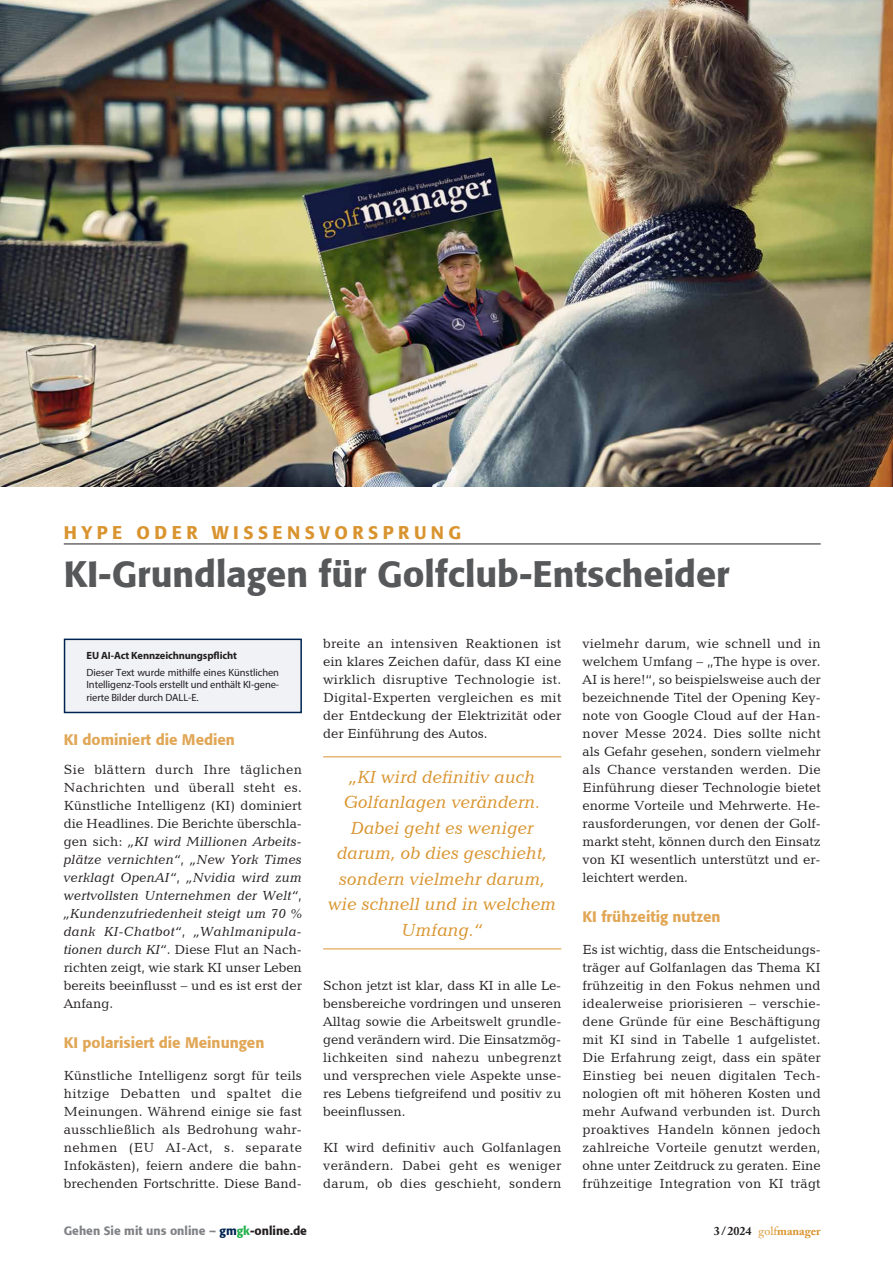
<style>
.page{position:relative;width:893px;height:1263px;background:#fff}
.page>*{position:absolute;margin:0;border:0;box-sizing:border-box;transform-origin:0 0}
.t1{font:500 36px "Formata BQ";color:#57585a}
.t2{font:italic 18px/25.5px "Candida BT";color:#d9942f;text-align:center}
.t3{font:500 18px "Formata BQ";letter-spacing:.25em;color:#d9942f}
.t4{font:500 15px "Formata BQ";color:#e1a757}
.t5{font:13.5px/18px "Candida BT";color:#231f20;text-align:justify}
.t6{font:500 12px "Formata BQ";color:#808285}
.t7{font:700 12px "Adobe Caslon Pro";color:#d9942f}
.t8{font:10.5px/12.8px "Myriad Pro";letter-spacing:-.01em;color:#231f20;text-align:justify}
.t9{font:700 10.5px "Myriad Pro";letter-spacing:-.01em;color:#231f20}
.s1{font-style:italic}
.s2{color:#002451}
.s3{color:#23b24b}
.s4{color:#231f20}
.s5{font-weight:400}
</style>
<div class="page">
<img style="left:0;top:0;width:893px;height:486px">
<hr style="left:64px;top:543px;width:757px;height:1px;background:#231f20">
<div style="left:65px;top:639px;width:236px;height:73px;background:#f0f2f6"></div>
<div style="left:64px;top:639px;width:238px;height:74px;border:2px solid #002451"></div>
<hr style="left:323px;top:756px;width:238px;height:1px;background:#d9942f">
<hr style="left:323px;top:948px;width:238px;height:1px;background:#d9942f">
<h2 class="t3" style="left:64px;top:522px;width:399px">HYPE ODER WISSENSVORSPRUNG</h2>
<h1 class="t1" style="left:64px;top:552px;width:667px">KI-Grundlagen für Golfclub-Entscheider</h1>
<p class="t9" style="left:87px;top:648px;width:152px">EU AI-Act Kennzeichnungspflicht</p>
<p class="t8" style="left:87px;top:665px;width:194px">Dieser Text wurde mithilfe eines Künstlichen Intelligenz-Tools erstellt und enthält KI-gene&shy;rierte Bilder durch DALL-E.</p>
<p class="t4" style="left:64px;top:731px;width:173px">KI dominiert die Medien</p>
<p class="t5" style="left:64px;top:760px;width:240px">Sie blättern durch Ihre täglichen Nachrichten und überall steht es.<br>Künstliche Intelligenz (KI) dominiert die Headlines. Die Berichte überschla&shy;gen sich: <span class="s1">„KI wird Millionen Arbeits&shy;plätze vernichten“</span>, <span class="s1">„New York Times verklagt OpenAI“</span>, <span class="s1">„Nvidia wird zum wertvollsten Unternehmen der Welt“</span>, <span class="s1">„Kundenzufriedenheit steigt um 70 % dank KI-Chatbot“</span>, <span class="s1">„Wahlmanipula&shy;tionen durch KI“</span>. Diese Flut an Nach&shy;richten zeigt, wie stark KI unser Leben bereits beeinflusst – und es ist erst der Anfang.</p>
<p class="t4" style="left:64px;top:1034px;width:202px">KI polarisiert die Meinungen</p>
<p class="t5" style="left:64px;top:1066px;width:240px">Künstliche Intelligenz sorgt für teils hitzige Debatten und spaltet die Meinungen. Während einige sie fast ausschließlich als Bedrohung wahr&shy;nehmen (EU AI-Act, s. separate Infokästen), feiern andere die bahn&shy;brechenden Fortschritte. Diese Band-</p>
<p class="t5" style="left:323px;top:634px;width:240px">breite an intensiven Reaktionen ist ein klares Zeichen dafür, dass KI eine wirklich disruptive Technologie ist.<br>Digital-Experten vergleichen es mit der Entdeckung der Elektrizität oder der Einführung des Autos.</p>
<h2 class="t2" style="left:328px;top:763px;width:229px">„KI wird definitiv auch<br>Golfanlagen verändern.<br>Dabei geht es weniger darum, ob dies geschieht, sondern vielmehr darum, wie schnell und in welchem<br>Umfang.“</h2>
<p class="t5" style="left:323px;top:976px;width:240px">Schon jetzt ist klar, dass KI in alle Le&shy;bensbereiche vordringen und unseren Alltag sowie die Arbeitswelt grundle&shy;gend verändern wird. Die Einsatzmög&shy;lichkeiten sind nahezu unbegrenzt und versprechen viele Aspekte unse&shy;res Lebens tiefgreifend und positiv zu beeinflussen.</p>
<p class="t5" style="left:323px;top:1138px;width:240px">KI wird definitiv auch Golfanlagen verändern. Dabei geht es weniger darum, ob dies geschieht, sondern</p>
<p class="t5" style="left:583px;top:634px;width:240px">vielmehr darum, wie schnell und in welchem Umfang – „The hype is over.<br>AI is here!“, so beispielsweise auch der bezeichnende Titel der Opening Key&shy;note von Google Cloud auf der Han&shy;nover Messe 2024. Dies sollte nicht als Gefahr gesehen, sondern vielmehr als Chance verstanden werden. Die Einführung dieser Technologie bietet enorme Vorteile und Mehrwerte. He&shy;rausforderungen, vor denen der Golf&shy;markt steht, können durch den Einsatz von KI wesentlich unterstützt und er&shy;leichtert werden.</p>
<p class="t4" style="left:583px;top:908px;width:140px">KI frühzeitig nutzen</p>
<p class="t5" style="left:583px;top:940px;width:240px">Es ist wichtig, dass die Entscheidungs&shy;träger auf Golfanlagen das Thema KI frühzeitig in den Fokus nehmen und idealerweise priorisieren – verschie&shy;dene Gründe für eine Beschäftigung mit KI sind in Tabelle 1 aufgelistet.<br>Die Erfahrung zeigt, dass ein später Einstieg bei neuen digitalen Tech&shy;nologien oft mit höheren Kosten und mehr Aufwand verbunden ist. Durch proaktives Handeln können jedoch zahlreiche Vorteile genutzt werden, ohne unter Zeitdruck zu geraten. Eine frühzeitige Integration von KI trägt</p>
<p class="t6" style="left:64px;top:1223px;width:245px">Gehen Sie mit uns online – <span class="s2">gm</span><span class="s3">gk</span><span class="s4">-online.de</span></p>
<p class="t7" style="left:714px;top:1224px;width:108px"><span class="s4">3/2024</span> <span class="s5">golf</span>manager</p>
</div>
